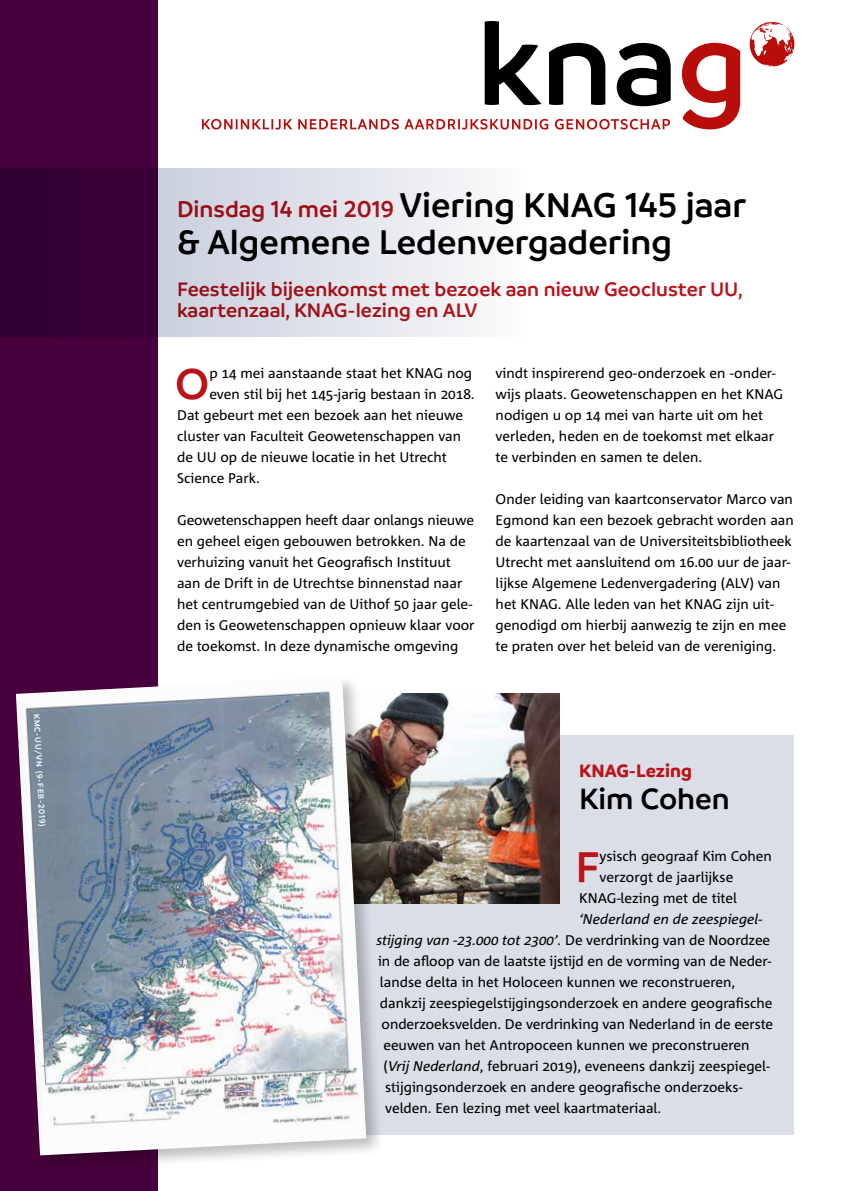
<style>
.page{position:relative;width:844px;height:1191px;background:#fff}
.page>*{position:absolute;margin:0;border:0;box-sizing:border-box;transform-origin:0 0}
.t1{font:600 46.38px "Branding";color:#ba131a}
.t2{font:600 36.75px/36.8px "Branding";color:#000}
.t3{font:600 31.5px "Branding";color:#000}
.t4{font:600 21px/21px "Branding";color:#ba131a}
.t5{font:700 19.25px "Branding";color:#ba131a}
.t6{font:14px/21px "Agrofont Normaal";color:#000}
.t7{font:14px/21px "Agrofont Normaal Cursief";letter-spacing:-.005em;color:#000}
.t8{font:600 8.75px "Branding";color:#fff}
.s1{font-size:24.5px;color:#ba131a}
.s2{font-family:"Agrofont Normaal"}
.s3{font-family:"Agrofont Normaal Cursief"}
</style>
<div class="page">
<div style="left:50px;top:735px;width:744px;height:399px;background:#dbdee7"></div>
<svg style="left:202px;top:119px;width:90px;height:11px"></svg>
<svg style="left:298px;top:119px;width:250px;height:11px"></svg>
<svg style="left:554px;top:119px;width:116px;height:11px"></svg>
<svg style="left:484px;top:21px;width:57px;height:84px"></svg>
<svg style="left:549px;top:43px;width:56px;height:62px"></svg>
<svg style="left:616px;top:43px;width:54px;height:63px"></svg>
<svg style="left:681px;top:43px;width:59px;height:86px"></svg>
<svg style="left:751px;top:22px;width:42px;height:45px"></svg>
<div style="left:0;top:0;width:157px;height:1191px;background:#47003c"></div>
<img style="left:384px;top:693px;width:175px;height:210px">
<div style="left:13px;top:674px;width:371px;height:499px;background:#000;opacity:.25"></div>
<img style="left:16px;top:677px;width:350px;height:478px">
<svg style="left:0;top:168px;width:472px;height:168px"></svg>
<p class="t8" style="left:41px;top:713px;width:114px;rotate:87deg">KMC-UU/VN (9-FEB-2019)</p>
<h2 class="t2" style="left:177px;top:187px;width:570px"><span class="s1">Dinsdag 14 mei 2019</span> Viering KNAG 145 jaar &amp; Algemene Ledenvergadering</h2>
<h3 class="t4" style="left:177px;top:279px;width:567px">Feestelijk bijeenkomst met bezoek aan nieuw Geocluster UU, kaartenzaal, KNAG-lezing en ALV</h3>
<h1 class="t1" style="left:175px;top:359px;width:36px">O</h1>
<p class="t6" style="left:209px;top:363px;width:264px">p 14 mei aanstaande staat het KNAG nog</p>
<p class="t6" style="left:209px;top:384px;width:267px">even stil bij het 145-jarig bestaan in 2018.</p>
<p class="t6" style="left:177px;top:405px;width:287px">Dat gebeurt met een bezoek aan het nieuwe</p>
<p class="t6" style="left:177px;top:426px;width:285px">cluster van Faculteit Geowetenschappen van</p>
<p class="t6" style="left:177px;top:447px;width:271px">de UU op de nieuwe locatie in het Utrecht</p>
<p class="t6" style="left:177px;top:468px;width:84px">Science Park.</p>
<p class="t6" style="left:177px;top:510px;width:299px">Geowetenschappen heeft daar onlangs nieuwe en geheel eigen gebouwen betrokken. Na de verhuizing vanuit het Geografisch Instituut aan de Drift in de Utrechtse binnenstad naar het centrumgebied van de Uithof 50 jaar gele&shy;den is Geowetenschappen opnieuw klaar voor de toekomst. In deze dynamische omgeving</p>
<p class="t6" style="left:495px;top:363px;width:289px">vindt inspirerend geo-onderzoek en -onder&shy;wijs plaats. Geowetenschappen en het KNAG nodigen u op 14 mei van harte uit om het verleden, heden en de toekomst met elkaar te verbinden en samen te delen.</p>
<p class="t6" style="left:495px;top:489px;width:300px">Onder leiding van kaartconservator Marco van Egmond kan een bezoek gebracht worden aan de kaartenzaal van de Universiteitsbibliotheek Utrecht met aansluitend om 16.00 uur de jaar&shy;lijkse Algemene Ledenvergadering (ALV) van het KNAG. Alle leden van het KNAG zijn uit&shy;genodigd om hierbij aanwezig te zijn en mee te praten over het beleid van de vereniging.</p>
<h3 class="t5" style="left:579px;top:760px;width:114px">KNAG-Lezing</h3>
<h3 class="t3" style="left:579px;top:781px;width:152px">Kim Cohen</h3>
<h1 class="t1" style="left:575px;top:842px;width:25px">F</h1>
<p class="t6" style="left:599px;top:846px;width:174px">ysisch geograaf Kim Cohen</p>
<p class="t6" style="left:599px;top:867px;width:135px">verzorgt de jaarlijkse</p>
<p class="t6" style="left:579px;top:888px;width:159px">KNAG-lezing met de titel</p>
<p class="t7" style="left:376px;top:909px;width:395px;text-indent:203px">‘Nederland en de zeespiegel&shy;stijging van -23.000 tot 2300’. <span class="s2">De verdrinking van de Noordzee</span></p>
<p class="t6" style="left:378px;top:951px;width:394px">in de afloop van de laatste ijstijd en de vorming van de Neder-</p>
<p class="t6" style="left:380px;top:972px;width:357px">landse delta in het Holoceen kunnen we reconstrueren,</p>
<p class="t6" style="left:380px;top:993px;width:394px">dankzij zeespiegelstijgingsonderzoek en andere geografische</p>
<p class="t6" style="left:381px;top:1014px;width:393px">onderzoeksvelden. De verdrinking van Nederland in de eerste</p>
<p class="t6" style="left:383px;top:1035px;width:367px">eeuwen van het Antropoceen kunnen we preconstrueren</p>
<p class="t6" style="left:383px;top:1056px;width:387px">(<span class="s3">Vrij Nederland</span>, februari 2019), eveneens dankzij zeespiegel-</p>
<p class="t6" style="left:385px;top:1077px;width:358px">stijgingsonderzoek en andere geografische onderzoeks-</p>
<p class="t6" style="left:385px;top:1098px;width:278px">velden. Een lezing met veel kaartmateriaal.</p>
</div>
